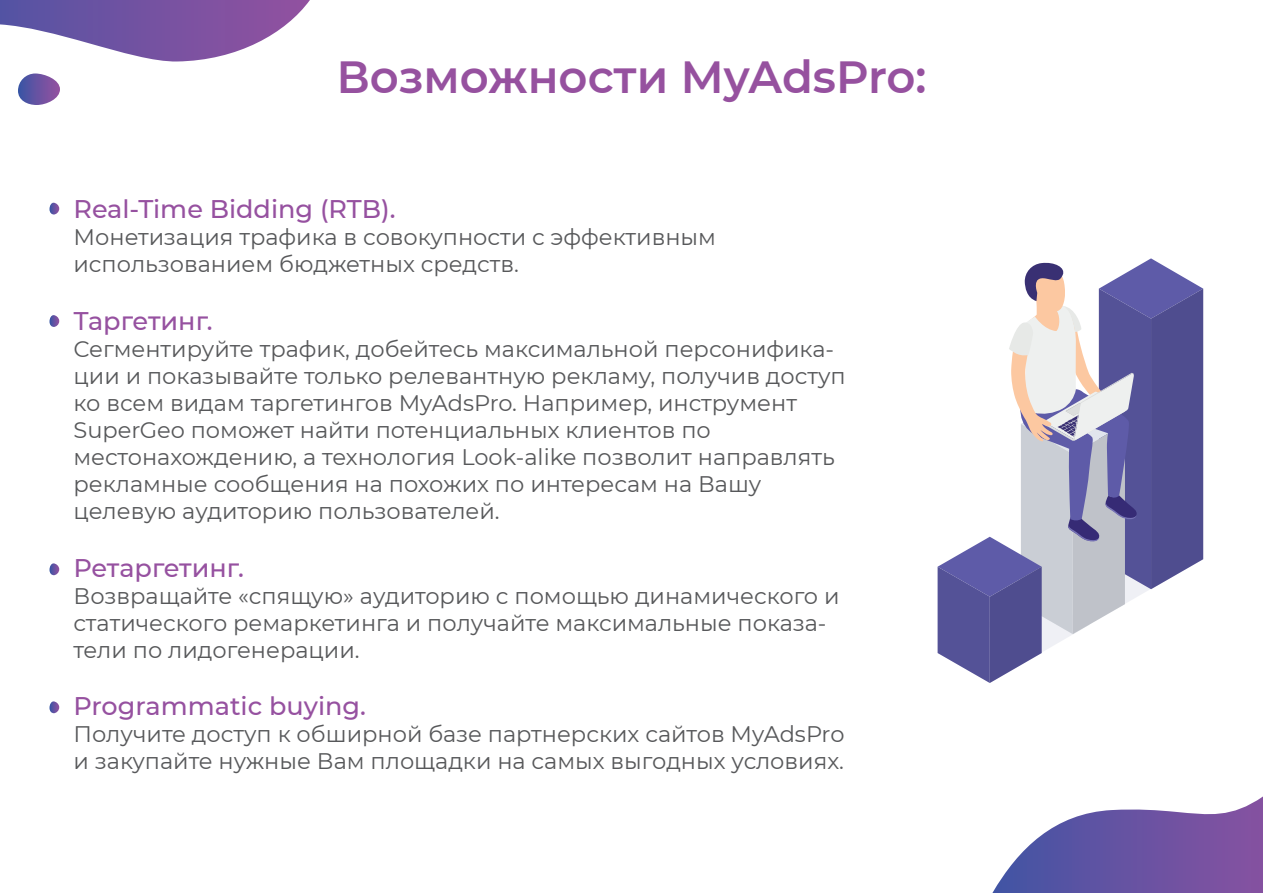
<style>
.page{position:relative;width:1263px;height:893px;background:#fff}
.page>*{position:absolute;margin:0;border:0;box-sizing:border-box;transform-origin:0 0}
.t1{font:600 45px "Montserrat";color:#96519f}
.t2{font:500 25.5px "Montserrat";color:#9651a0}
.t3{font:22.5px/27px "Montserrat";color:#57585a}
</style>
<div class="page">
<svg style="left:992px;top:796px;width:271px;height:97px"></svg>
<svg style="left:0;top:0;width:310px;height:62px"></svg>
<svg style="left:18px;top:73px;width:42px;height:32px"></svg>
<svg style="left:50px;top:203px;width:9px;height:11px"></svg>
<svg style="left:50px;top:315px;width:9px;height:12px"></svg>
<svg style="left:50px;top:563px;width:9px;height:12px"></svg>
<svg style="left:50px;top:701px;width:9px;height:12px"></svg>
<svg style="left:938px;top:258px;width:265px;height:425px"></svg>
<p class="t1" style="left:336px;top:45px;width:592px">Возможности MyAdsPro:</p>
<p class="t2" style="left:74px;top:192px;width:324px">Real-Time Bidding (RTB).</p>
<p class="t3" style="left:73px;top:223px;width:644px">Монетизация трафика в совокупности с эффективным использованием бюджетных средств.</p>
<p class="t2" style="left:74px;top:303px;width:141px">Таргетинг.</p>
<p class="t3" style="left:73px;top:335px;width:774px">Сегментируйте трафик, добейтесь максимальной персонифика&shy;ции и показывайте только релевантную рекламу, получив доступ ко всем видам таргетингов MyAdsPro. Например, инструмент SuperGeo поможет найти потенциальных клиентов по местонахождению, а технология Look-alike позволит направлять рекламные сообщения на похожих по интересам на Вашу целевую аудиторию пользователей.</p>
<p class="t2" style="left:74px;top:550px;width:172px">Ретаргетинг.</p>
<p class="t3" style="left:74px;top:581px;width:767px">Возвращайте «спящую» аудиторию с помощью динамического и статического ремаркетинга и получайте максимальные показа&shy;тели по лидогенерации.</p>
<p class="t2" style="left:74px;top:688px;width:294px">Programmatic buying.</p>
<p class="t3" style="left:74px;top:720px;width:772px">Получите доступ к обширной базе партнерских сайтов MyAdsPro и закупайте нужные Вам площадки на самых выгодных условиях.</p>
</div>
